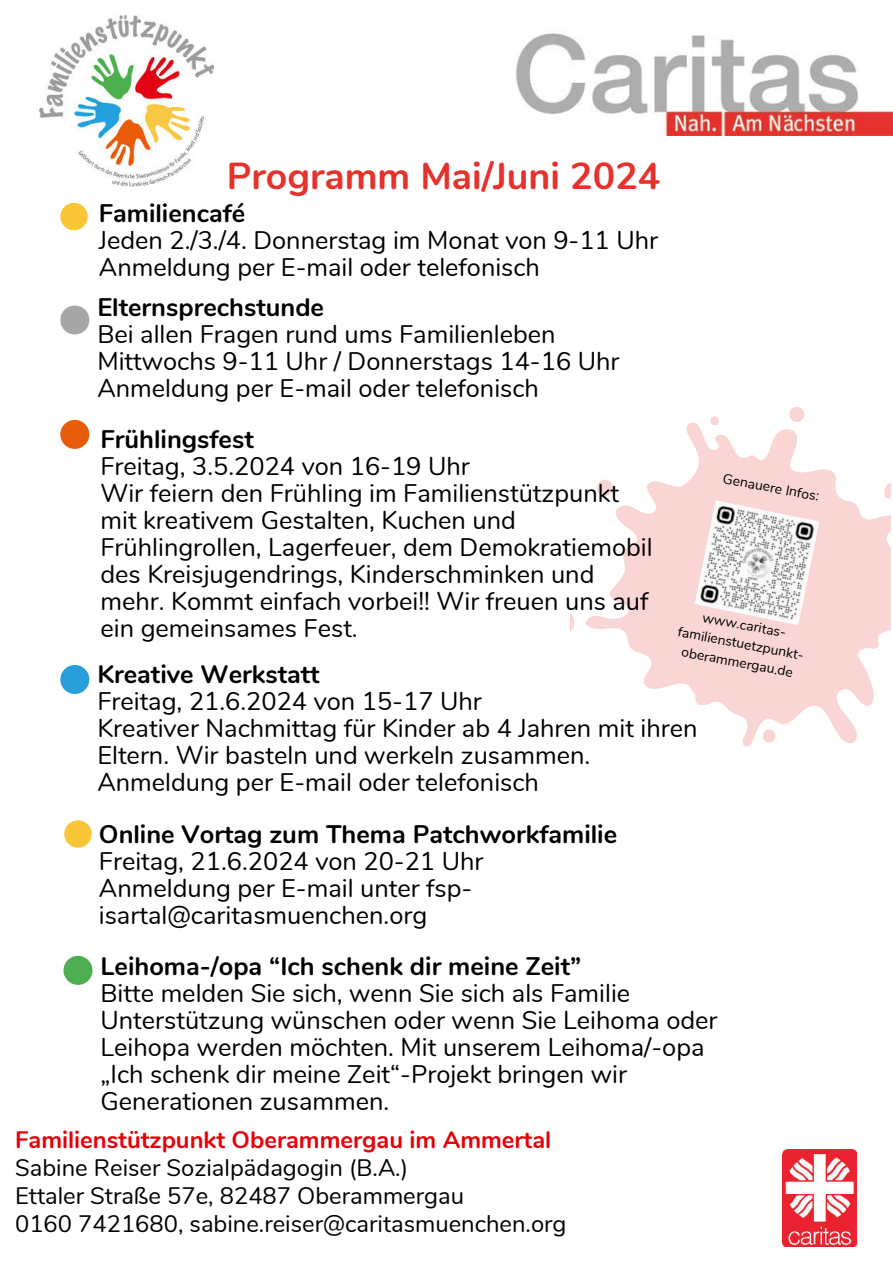
<style>
.page{position:relative;width:893px;height:1264px;background:#fff}
.page>*{position:absolute;margin:0;border:0;box-sizing:border-box;transform-origin:0 0}
.t1{font:700 37.5px "Nunito";color:#e5322c}
.t2{font:25.35px/27px "Nunito";color:#000}
.t3{font:700 25.35px "Nunito";color:#000}
.t4{font:23.7px/28.2px "Nunito";color:#000}
.t5{font:700 23.7px "Nunito";color:#e60108}
.t6{font:13.95px/18.9px "Nunito";color:#000;text-align:center}
</style>
<div class="page">
<img style="left:782px;top:1149px;width:74px;height:97px">
<img style="left:119px;top:15px;width:773px;height:121px">
<img style="left:39px;top:16px;width:175px;height:171px">
<div style="left:60px;top:203px;width:28px;height:27px;background:#f9c638;border-radius:50%"></div>
<div style="left:60px;top:420px;width:29px;height:29px;background:#e65c0a;border-radius:50%"></div>
<div style="left:60px;top:665px;width:29px;height:29px;background:#2a9eda;border-radius:50%"></div>
<div style="left:63px;top:955px;width:29px;height:29px;background:#4daf52;border-radius:50%"></div>
<div style="left:60px;top:305px;width:29px;height:29px;background:#a6a6a6;border-radius:50%"></div>
<svg style="left:586px;top:422px;width:304px;height:324px;fill:#f9d6d4"></svg>
<svg style="left:570px;top:613px;width:5px;height:19px"></svg>
<svg style="left:594px;top:479px;width:21px;height:17px"></svg>
<svg style="left:789px;top:407px;width:15px;height:15px"></svg>
<svg style="left:883px;top:481px;width:7px;height:18px"></svg>
<svg style="left:760px;top:729px;width:17px;height:14px"></svg>
<svg style="left:708px;top:416px;width:12px;height:9px"></svg>
<img style="left:694px;top:500px;width:125px;height:125px">
<div style="left:64px;top:820px;width:28px;height:27px;background:#f9c638;border-radius:50%"></div>
<h1 class="t1" style="left:227px;top:148px;width:435px">Programm Mai/Juni 2024</h1>
<p class="t3" style="left:99px;top:195px;width:148px">Familiencafé</p>
<p class="t2" style="left:99px;top:226px;width:560px">Jeden 2./3./4. Donnerstag im Monat von 9-11 Uhr<br>Anmeldung per E-mail oder telefonisch</p>
<p class="t3" style="left:97px;top:289px;width:228px">Elternsprechstunde</p>
<p class="t2" style="left:97px;top:319px;width:523px">Bei allen Fragen rund ums Familienleben<br>Mittwochs 9-11 Uhr / Donnerstags 14-16 Uhr<br>Anmeldung per E-mail oder telefonisch</p>
<p class="t3" style="left:100px;top:420px;width:155px">Frühlingsfest</p>
<p class="t2" style="left:100px;top:451px;width:553px">Freitag, 3.5.2024 von 16-19 Uhr<br>Wir feiern den Frühling im Familienstützpunkt mit kreativem Gestalten, Kuchen und Frühlingrollen, Lagerfeuer, dem Demokratiemobil des Kreisjugendrings, Kinderschminken und mehr. Kommt einfach vorbei!! Wir freuen uns auf ein gemeinsames Fest.</p>
<p class="t6" style="left:725px;top:468px;width:99px;rotate:11deg">Genauere Infos:</p>
<p class="t6" style="left:683px;top:602px;width:132px;rotate:11deg">www.caritas&shy;familienstuetzpunkt&shy;oberammergau.de</p>
<p class="t3" style="left:97px;top:656px;width:224px">Kreative Werkstatt</p>
<p class="t2" style="left:97px;top:686px;width:601px">Freitag, 21.6.2024 von 15-17 Uhr<br>Kreativer Nachmittag für Kinder ab 4 Jahren mit ihren Eltern. Wir basteln und werkeln zusammen.<br>Anmeldung per E-mail oder telefonisch</p>
<p class="t3" style="left:99px;top:815px;width:519px">Online Vortag zum Thema Patchworkfamilie</p>
<p class="t2" style="left:99px;top:846px;width:386px">Freitag, 21.6.2024 von 20-21 Uhr<br>Anmeldung per E-mail unter fsp&shy;isartal@caritasmuenchen.org</p>
<p class="t3" style="left:100px;top:947px;width:482px">Leihoma-/opa “Ich schenk dir meine Zeit”</p>
<p class="t2" style="left:100px;top:978px;width:618px">Bitte melden Sie sich, wenn Sie sich als Familie Unterstützung wünschen oder wenn Sie Leihoma oder Leihopa werden möchten. Mit unserem Leihoma/-opa „Ich schenk dir meine Zeit“-Projekt bringen wir Generationen zusammen.</p>
<p class="t5" style="left:15px;top:1122px;width:537px">Familienstützpunkt Oberammergau im Ammertal</p>
<p class="t4" style="left:15px;top:1152px;width:553px">Sabine Reiser Sozialpädagogin (B.A.)<br>Ettaler Straße 57e, 82487 Oberammergau<br>0160 7421680, sabine.reiser@caritasmuenchen.org</p>
</div>
